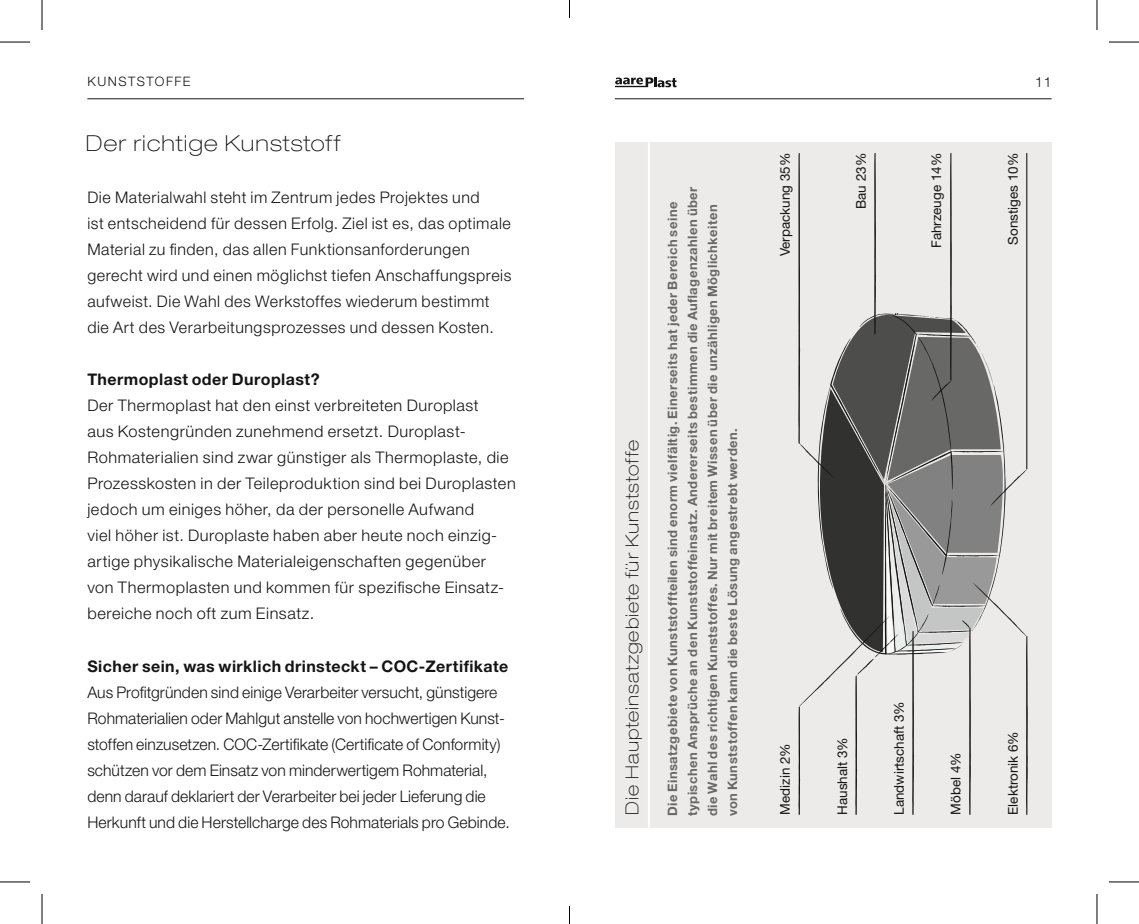
<style>
.page{position:relative;width:1139px;height:924px;background:#fff}
.page>*{position:absolute;margin:0;border:0;box-sizing:border-box;transform-origin:0 0}
.t1{font:100 expanded 22px "Helvetica Neue";letter-spacing:.05em;color:#131413}
.t2{font:100 expanded 18px "Helvetica Neue";letter-spacing:.06em;color:#131413}
.t3{font:300 16px/26px "Helvetica Neue";letter-spacing:.03em;color:#131413}
.t4{font:300 16px/26px "Helvetica Neue";letter-spacing:.005em;color:#131413}
.t5{font:700 16px "Helvetica Neue";letter-spacing:.03em;color:#131413}
.t6{font:300 14px "Helvetica Neue";color:#131413}
.t7{font:13.4px "Helvetica Neue";color:#131413}
.t8{font:700 13px/20px "Helvetica Neue";letter-spacing:.035em;color:#686867}
.t9{font:300 13px "Helvetica Neue";color:#131413}
</style>
<div class="page">
<hr style="left:87px;top:98px;width:437px;height:1px;background:#131413">
<hr style="left:615px;top:98px;width:436px;height:1px;background:#131413">
<svg style="left:615px;top:77px;width:61px;height:10px"></svg>
<div style="left:615px;top:142px;width:436px;height:685px;background:#ecebea"></div>
<svg style="left:798px;top:153px;width:229px;height:662px"></svg>
<hr style="left:648px;top:127px;width:2px;height:714px;background:#fff">
<hr style="left:0;top:42px;width:30px;height:1px;background:#000">
<hr style="left:1108px;top:42px;width:30px;height:1px;background:#000">
<hr style="left:0;top:881px;width:30px;height:1px;background:#000">
<hr style="left:1108px;top:881px;width:30px;height:1px;background:#000">
<hr style="left:42px;top:0;width:1px;height:30px;background:#000">
<hr style="left:42px;top:893px;width:1px;height:30px;background:#000">
<hr style="left:1096px;top:0;width:1px;height:30px;background:#000">
<hr style="left:1096px;top:893px;width:1px;height:30px;background:#000">
<svg style="left:569px;top:0;width:1px;height:18px"></svg>
<svg style="left:569px;top:905px;width:1px;height:18px"></svg>
<p class="t9" style="left:87px;top:74px;width:31px">Kunstst</p>
<p class="t9" style="left:155px;top:74px;width:21px">offe</p>
<h1 class="t1" style="left:86px;top:130px;width:256px">Der richtige Kunststoff</h1>
<p class="t3" style="left:87px;top:184px;width:425px">Die Materialwahl steht im Zentrum jedes Projektes und<br>ist entscheidend für dessen Erfolg. Ziel ist es, das optimale Material zu finden, das allen Funktionsanforderungen gerecht wird und einen möglichst tiefen Anschaffungspreis aufweist. Die Wahl des Werkstoffes wiederum bestimmt die Art des Verarbeitungsprozesses und dessen Kosten.</p>
<p class="t5" style="left:87px;top:369px;width:234px">Thermoplast oder Duroplast?</p>
<p class="t3" style="left:87px;top:392px;width:430px">Der Thermoplast hat den einst verbreiteten Duroplast<br>aus Kostengründen zunehmend ersetzt. Duroplast-Rohmaterialien sind zwar günstiger als Thermoplaste, die Prozesskosten in der Teileproduktion sind bei Duroplasten jedoch um einiges höher, da der personelle Aufwand<br>viel höher ist. Duroplaste haben aber heute noch einzig&shy;artige physikalische Materialeigenschaften gegenüber von Thermoplasten und kommen für spezifische Einsatz&shy;bereiche noch oft zum Einsatz.</p>
<p class="t5" style="left:87px;top:655px;width:422px">Sicher sein, was wirklich drinsteckt – COC-Zertifikate</p>
<p class="t4" style="left:87px;top:678px;width:424px">Aus Profitgründen sind einige Verarbeiter versucht, günstigere Rohmaterialien oder Mahlgut anstelle von hochwertigen Kunst&shy;stoffen einzusetzen. COC-Zertifikate (Certificate of Conformity) schützen vor dem Einsatz von minderwertigem Rohmaterial, denn darauf deklariert der Verarbeiter bei jeder Lieferung die Herkunft und die Herstellcharge des Rohmaterials pro Gebinde.</p>
<p class="t2" style="left:621px;top:814px;width:376px;rotate:-90deg">Die Haupteinsatzgebiete für Kunststoffe</p>
<p class="t8" style="left:662px;top:816px;width:630px;rotate:-90deg">Die Einsatzgebiete von Kunststoffteilen sind enorm vielfältig. Einerseits hat jeder Bereich seine typischen Ansprüche an den Kunststoffeinsatz. Andererseits bestimmen die Auflagenzahlen über die Wahl des richtigen Kunststoffes. Nur mit breitem Wissen über die unzähligen Möglichkeiten von Kunststoffen kann die beste Lösung angestrebt werden.</p>
<p class="t7" style="left:777px;top:256px;width:105px;rotate:-90deg">Verpackung 35%</p>
<p class="t7" style="left:777px;top:814px;width:73px;rotate:-90deg">Medizin 2%</p>
<p class="t6" style="left:1035px;top:74px;width:18px">11</p>
<p class="t7" style="left:853px;top:209px;width:57px;rotate:-90deg">Bau 23%</p>
<p class="t7" style="left:928px;top:248px;width:97px;rotate:-90deg">Fahrzeuge 14%</p>
<p class="t7" style="left:1005px;top:244px;width:93px;rotate:-90deg">Sonstiges 10%</p>
<p class="t7" style="left:834px;top:814px;width:79px;rotate:-90deg">Haushalt 3%</p>
<p class="t7" style="left:891px;top:814px;width:115px;rotate:-90deg">Landwirtschaft 3%</p>
<p class="t7" style="left:947px;top:814px;width:64px;rotate:-90deg">Möbel 4%</p>
<p class="t7" style="left:1005px;top:814px;width:85px;rotate:-90deg">Elektronik 6%</p>
</div>
